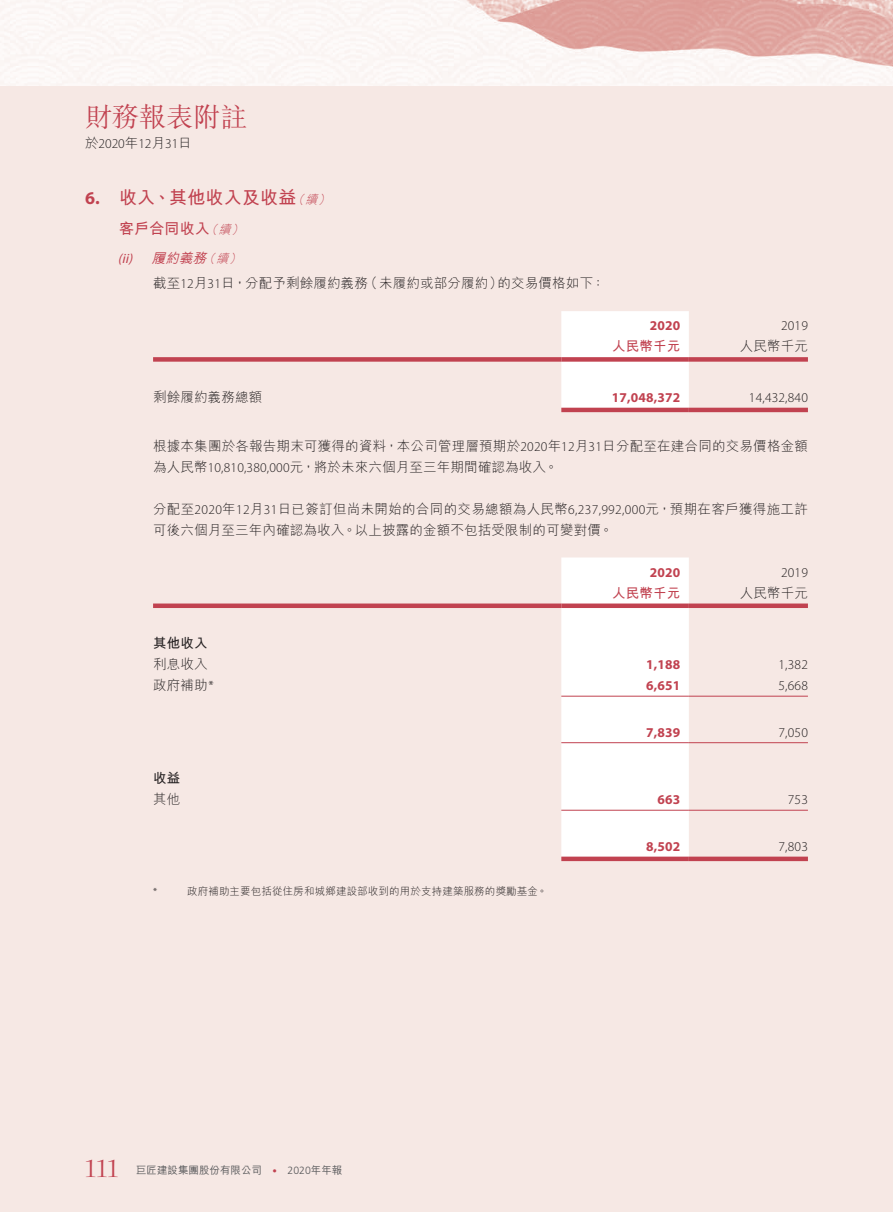
<style>
.page{position:relative;width:893px;height:1212px;background:#f6e8e4}
.page>*{position:absolute;margin:0;border:0;box-sizing:border-box;transform-origin:0 0}
.t1{font:300 27px "M Sung HK";color:#c14250}
.t2{font:24px "Charlemagne Std";color:#c14250}
.t3{font:700 18px "M Hei HK";letter-spacing:.01em;color:#c14250}
.t4{font:700 18px "Myriad Pro";color:#c14250}
.t5{font:700 15px "M Hei HK";letter-spacing:.01em;color:#c14250}
.t6{font:300 13.5px/21px "M Hei HK";letter-spacing:.015em;color:#231f20}
.t7{font:300 13.5px "Myriad Pro";letter-spacing:.015em;color:#231f20}
.t8{font:700 13.5px "Myriad Pro";letter-spacing:.01em;color:#c14250}
.t9{font:700 13.5px "M Hei HK";letter-spacing:.01em;color:#c14250}
.t10{font:700 13.5px "M Hei HK";letter-spacing:.01em;color:#231f20}
.t11{font:italic 500 13.5px "M Hei HK";color:#c14250}
.t12{font:italic 13.5px "Myriad Pro";color:#c14250}
.t13{font:italic 300 12px "M Hei HK";color:#c14250}
.t14{font:300 10.5px "M Hei HK";letter-spacing:.015em;color:#231f20}
.t15{font:500 10.5px "M Hei HK";color:#57585a}
.t16{font:300 10.5px "Frutiger LT Std";color:#57585a}
.t17{font:300 10.5px "Myriad Pro";color:#231f20}
.t18{font:300 9px "Frutiger LT Std";color:#c14250}
.s1{font-family:"M Hei HK"}
.s2{font-family:"Myriad Pro"}
.s3{font-family:"M Hei HK";font-weight:500}
</style>
<div class="page">
<img style="left:0;top:0;width:893px;height:85px">
<div style="left:561px;top:311px;width:128px;height:97px;background:#fff"></div>
<div style="left:153px;top:357px;width:408px;height:5px;background:#c14250"></div>
<div style="left:561px;top:357px;width:128px;height:5px;background:#c14250"></div>
<div style="left:689px;top:357px;width:119px;height:5px;background:#c14250"></div>
<hr style="left:561px;top:408px;width:128px;height:4px;background:#c14250">
<hr style="left:689px;top:408px;width:119px;height:4px;background:#c14250">
<div style="left:561px;top:557px;width:128px;height:299px;background:#fff"></div>
<div style="left:153px;top:603px;width:408px;height:5px;background:#c14250"></div>
<div style="left:561px;top:603px;width:128px;height:5px;background:#c14250"></div>
<div style="left:689px;top:603px;width:119px;height:5px;background:#c14250"></div>
<hr style="left:561px;top:696px;width:128px;height:1px;background:#c14250">
<hr style="left:689px;top:696px;width:119px;height:1px;background:#c14250">
<hr style="left:561px;top:742px;width:128px;height:1px;background:#c14250">
<hr style="left:689px;top:742px;width:119px;height:1px;background:#c14250">
<hr style="left:561px;top:810px;width:128px;height:1px;background:#c14250">
<hr style="left:689px;top:810px;width:119px;height:1px;background:#c14250">
<div style="left:561px;top:856px;width:128px;height:5px;background:#c14250"></div>
<div style="left:689px;top:856px;width:119px;height:5px;background:#c14250"></div>
<h1 class="t1" style="left:85px;top:98px;width:163px">財務報表附註</h1>
<p class="t7" style="left:85px;top:136px;width:108px"><span class="s1">於</span>2020<span class="s1">年</span>12<span class="s1">月</span>31<span class="s1">日</span></p>
<h3 class="t4" style="left:85px;top:188px;width:16px">6.</h3>
<h3 class="t3" style="left:119px;top:184px;width:179px">收入、其他收入及收益</h3>
<p class="t13" style="left:305px;top:191px;width:17px">續</p>
<p class="t13" style="left:292px;top:191px;width:17px">（</p>
<p class="t13" style="left:318px;top:191px;width:17px">(</p>
<p class="t5" style="left:119px;top:217px;width:92px">客戶合同收入</p>
<p class="t13" style="left:219px;top:221px;width:17px">續</p>
<p class="t13" style="left:205px;top:221px;width:17px">（</p>
<p class="t13" style="left:232px;top:221px;width:17px">(</p>
<p class="t12" style="left:118px;top:251px;width:16px">i i(</p>
<p class="t12" style="left:129px;top:251px;width:9px">)</p>
<p class="t11" style="left:152px;top:248px;width:60px">履約義務</p>
<p class="t13" style="left:216px;top:250px;width:17px">續</p>
<p class="t13" style="left:203px;top:250px;width:17px">（</p>
<p class="t13" style="left:229px;top:250px;width:17px">(</p>
<p class="t6" style="left:364px;top:272px;width:140px">（未履約或部分履約）</p>
<p class="t6" style="left:153px;top:272px;width:216px">截至<span class="s2">12</span>月<span class="s2">31</span>日，分配予剩餘履約義務</p>
<p class="t6" style="left:498px;top:272px;width:109px">的交易價格如下：</p>
<p class="t8" style="left:650px;top:318px;width:32px">2020</p>
<p class="t9" style="left:612px;top:337px;width:70px">人民幣千元</p>
<p class="t7" style="left:781px;top:318px;width:28px">2019</p>
<p class="t6" style="left:740px;top:335px;width:70px">人民幣千元</p>
<p class="t6" style="left:153px;top:386px;width:111px">剩餘履約義務總額</p>
<p class="t6" style="left:153px;top:435px;width:656px">根據本集團於各報告期末可獲得的資料，本公司管理層預期於<span class="s2">2020</span>年<span class="s2">12</span>月<span class="s2">31</span>日分配至在建合同的交易價格金額為人民幣<span class="s2">10,810,380,000</span>元，將於未來六個月至三年期間確認為收入。</p>
<p class="t6" style="left:153px;top:498px;width:656px">分配至<span class="s2">2020</span>年<span class="s2">12</span>月<span class="s2">31</span>日已簽訂但尚未開始的合同的交易總額為人民幣<span class="s2">6,237,992,000</span>元，預期在客戶獲得施工許可後六個月至三年內確認為收入。以上披露的金額不包括受限制的可變對價。</p>
<p class="t7" style="left:781px;top:565px;width:28px">2019</p>
<p class="t8" style="left:612px;top:390px;width:70px">17,048,372</p>
<p class="t7" style="left:749px;top:390px;width:60px">14,432,840</p>
<p class="t8" style="left:650px;top:565px;width:32px">2020</p>
<p class="t10" style="left:153px;top:633px;width:56px">其他收入</p>
<p class="t6" style="left:153px;top:653px;width:56px">利息收入</p>
<p class="t6" style="left:153px;top:674px;width:62px">政府補助<span class="s2">*</span></p>
<p class="t10" style="left:153px;top:768px;width:29px">收益</p>
<p class="t6" style="left:153px;top:788px;width:29px">其他</p>
<p class="t17" style="left:153px;top:886px;width:6px">*</p>
<p class="t14" style="left:187px;top:884px;width:362px">政府補助主要包括從住房和城鄉建設部收到的用於支持建築服務的獎勵基金。</p>
<p class="t9" style="left:612px;top:583px;width:70px">人民幣千元</p>
<p class="t6" style="left:740px;top:582px;width:70px">人民幣千元</p>
<p class="t8" style="left:646px;top:657px;width:36px">1,188</p>
<p class="t7" style="left:778px;top:657px;width:31px">1,382</p>
<p class="t8" style="left:646px;top:678px;width:36px">6,651</p>
<p class="t7" style="left:778px;top:678px;width:31px">5,668</p>
<p class="t8" style="left:646px;top:725px;width:36px">7,839</p>
<p class="t7" style="left:778px;top:725px;width:31px">7,050</p>
<p class="t8" style="left:658px;top:792px;width:24px">663</p>
<p class="t7" style="left:788px;top:792px;width:22px">753</p>
<p class="t8" style="left:646px;top:839px;width:36px">8,502</p>
<p class="t7" style="left:778px;top:839px;width:31px">7,803</p>
<h2 class="t2" style="left:85px;top:1155px;width:35px">111</h2>
<p class="t15" style="left:136px;top:1163px;width:127px">巨匠建設集團股份有限公司</p>
<p class="t18" style="left:273px;top:1166px;width:6px">•</p>
<p class="t16" style="left:288px;top:1164px;width:56px">2020<span class="s3">年年報</span></p>
</div>
